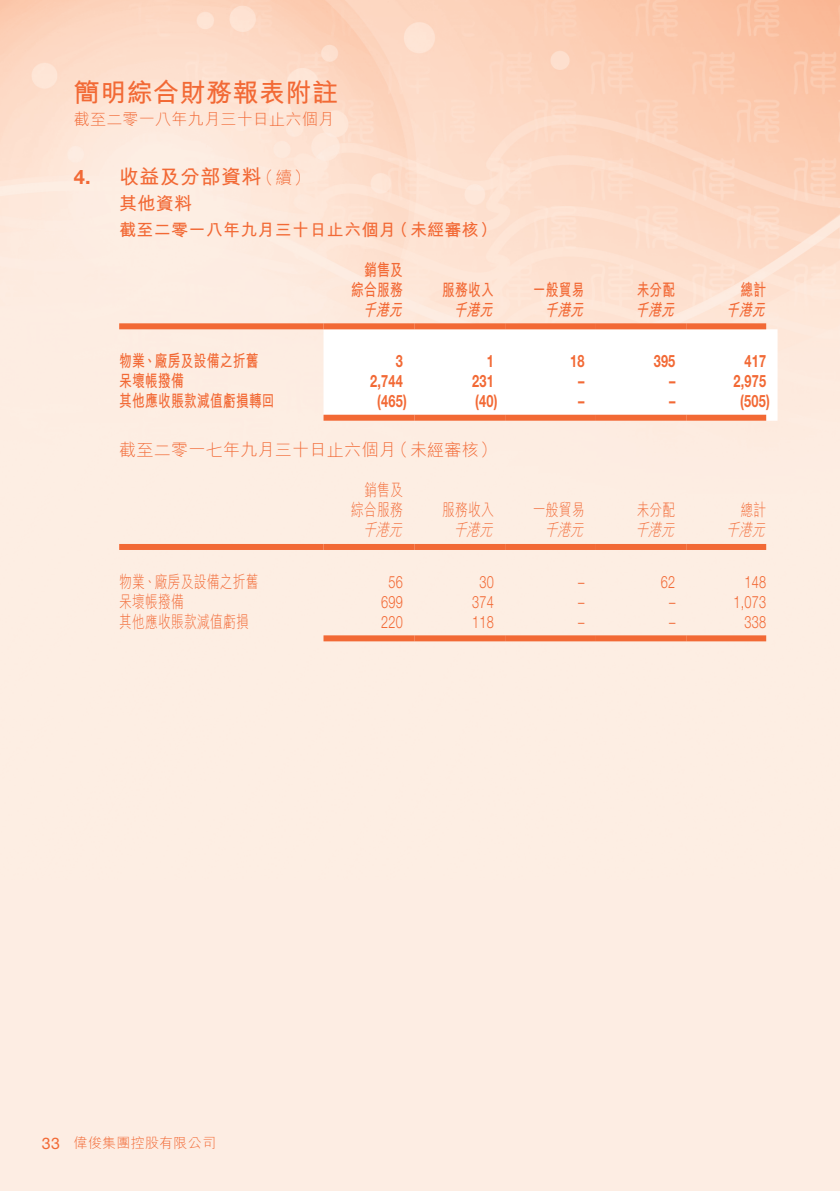
<style>
.page{position:relative;width:840px;height:1191px;background:#fff}
.page>*{position:absolute;margin:0;border:0;box-sizing:border-box;transform-origin:0 0}
.t1{font:700 26px "M Hei HK";letter-spacing:.015em;color:#f26935}
.t2{font:700 20px "M Hei HK";letter-spacing:.015em;color:#f26935}
.t3{font:700 18px "M Hei HK";color:#f26935}
.t4{font:700 17px/20px "M Hei HK";letter-spacing:.015em;color:#f26935;text-align:right;scale:.75 1}
.t5{font:300 17px/20px "M Hei HK";letter-spacing:.015em;color:#f26935;text-align:right;scale:.75 1}
.t6{font:700 17px "Helvetica Neue LT Std";letter-spacing:.015em;color:#f26935;scale:.75 1}
.t7{font:300 17px "Helvetica Neue LT Std";letter-spacing:.015em;color:#f26935;scale:.75 1}
.t8{font:700 17px "M Hei HK";letter-spacing:.015em;color:#f26935}
.t9{font:300 17px "M Hei HK";letter-spacing:.015em;color:#f26935}
.t10{font:italic 700 17px "M Hei HK";color:#f26935;scale:.75 1}
.t11{font:italic 300 17px "M Hei HK";color:#f26935;scale:.75 1}
.t12{font:300 16px "M Hei HK";letter-spacing:.015em;color:#f26935}
.t13{font:300 14px "M Hei HK";letter-spacing:.015em;color:#f26935}
.s1{font-family:"Helvetica Neue LT Std"}
.s2{font-weight:300;font-size:17px}
.s3{font-family:"Helvetica Neue LT Std";font-weight:400;font-size:16px}
</style>
<div class="page">
<div style="left:0;top:0;width:839px;height:1191px;background:#fdede3"></div>
<img style="left:0;top:0;width:839px;height:642px">
<div style="left:323px;top:329px;width:454px;height:92px;background:#fff"></div>
<div style="left:119px;top:323px;width:204px;height:6px;background:#f26935"></div>
<div style="left:323px;top:323px;width:91px;height:6px;background:#f26935"></div>
<div style="left:414px;top:323px;width:91px;height:6px;background:#f26935"></div>
<div style="left:505px;top:323px;width:90px;height:6px;background:#f26935"></div>
<div style="left:595px;top:323px;width:91px;height:6px;background:#f26935"></div>
<div style="left:686px;top:323px;width:79px;height:6px;background:#f26935"></div>
<div style="left:323px;top:415px;width:91px;height:6px;background:#f26935"></div>
<div style="left:414px;top:415px;width:91px;height:6px;background:#f26935"></div>
<div style="left:505px;top:415px;width:90px;height:6px;background:#f26935"></div>
<div style="left:595px;top:415px;width:91px;height:6px;background:#f26935"></div>
<div style="left:686px;top:415px;width:79px;height:6px;background:#f26935"></div>
<div style="left:119px;top:544px;width:204px;height:6px;background:#f26935"></div>
<div style="left:323px;top:544px;width:91px;height:6px;background:#f26935"></div>
<div style="left:414px;top:544px;width:91px;height:6px;background:#f26935"></div>
<div style="left:505px;top:544px;width:90px;height:6px;background:#f26935"></div>
<div style="left:595px;top:544px;width:91px;height:6px;background:#f26935"></div>
<div style="left:686px;top:544px;width:79px;height:6px;background:#f26935"></div>
<div style="left:323px;top:635px;width:91px;height:6px;background:#f26935"></div>
<div style="left:414px;top:635px;width:91px;height:6px;background:#f26935"></div>
<div style="left:505px;top:635px;width:90px;height:6px;background:#f26935"></div>
<div style="left:595px;top:635px;width:91px;height:6px;background:#f26935"></div>
<div style="left:686px;top:635px;width:79px;height:6px;background:#f26935"></div>
<h1 class="t1" style="left:74px;top:74px;width:265px">簡明綜合財務報表附註</h1>
<p class="t12" style="left:74px;top:108px;width:262px">截至二零一八年九月三十日止六個月</p>
<p class="t2" style="left:74px;top:162px;width:238px"><span class="s1">4.</span> 收益及分部資料<span class="s2">（續）</span></p>
<p class="t3" style="left:119px;top:190px;width:74px">其他資料</p>
<p class="t8" style="left:119px;top:217px;width:379px">截至二零一八年九月三十日止六個月（未經審核）</p>
<p class="t4" style="left:351px;top:258px;width:70px">銷售及綜合服務</p>
<p class="t4" style="left:442px;top:278px;width:70px">服務收入</p>
<p class="t4" style="left:532px;top:278px;width:70px">一般貿易</p>
<p class="t4" style="left:636px;top:278px;width:53px">未分配</p>
<p class="t4" style="left:740px;top:278px;width:36px">總計</p>
<p class="t10" style="left:362px;top:297px;width:60px">千港元</p>
<p class="t10" style="left:453px;top:297px;width:60px">千港元</p>
<p class="t10" style="left:544px;top:297px;width:60px">千港元</p>
<p class="t10" style="left:634px;top:297px;width:60px">千港元</p>
<p class="t10" style="left:725px;top:297px;width:60px">千港元</p>
<p class="t4" style="left:119px;top:350px;width:187px">物業、廠房及設備之折舊</p>
<p class="t6" style="left:395px;top:350px;width:11px">3</p>
<p class="t6" style="left:486px;top:350px;width:11px">1</p>
<p class="t6" style="left:570px;top:350px;width:21px">18</p>
<p class="t6" style="left:653px;top:350px;width:30px">395</p>
<p class="t6" style="left:744px;top:350px;width:30px">417</p>
<p class="t4" style="left:119px;top:370px;width:88px">呆壞帳撥備</p>
<p class="t6" style="left:370px;top:370px;width:45px">2,744</p>
<p class="t6" style="left:472px;top:370px;width:30px">231</p>
<p class="t6" style="left:578px;top:370px;width:10px">–</p>
<p class="t6" style="left:668px;top:370px;width:10px">–</p>
<p class="t6" style="left:733px;top:370px;width:45px">2,975</p>
<p class="t4" style="left:119px;top:390px;width:209px">其他應收賬款減值虧損轉回</p>
<p class="t6" style="left:377px;top:390px;width:41px">(465)</p>
<p class="t6" style="left:475px;top:390px;width:31px">(40)</p>
<p class="t6" style="left:578px;top:390px;width:10px">–</p>
<p class="t6" style="left:668px;top:390px;width:10px">–</p>
<p class="t6" style="left:739px;top:390px;width:41px">(505)</p>
<p class="t9" style="left:119px;top:438px;width:379px">截至二零一七年九月三十日止六個月（未經審核）</p>
<p class="t5" style="left:351px;top:479px;width:70px">銷售及綜合服務</p>
<p class="t5" style="left:442px;top:499px;width:70px">服務收入</p>
<p class="t5" style="left:532px;top:499px;width:70px">一般貿易</p>
<p class="t5" style="left:636px;top:499px;width:53px">未分配</p>
<p class="t5" style="left:740px;top:499px;width:36px">總計</p>
<p class="t11" style="left:362px;top:518px;width:60px">千港元</p>
<p class="t11" style="left:453px;top:518px;width:60px">千港元</p>
<p class="t11" style="left:544px;top:518px;width:60px">千港元</p>
<p class="t11" style="left:634px;top:518px;width:60px">千港元</p>
<p class="t11" style="left:725px;top:518px;width:60px">千港元</p>
<p class="t5" style="left:119px;top:571px;width:187px">物業、廠房及設備之折舊</p>
<p class="t7" style="left:388px;top:571px;width:21px">56</p>
<p class="t7" style="left:479px;top:571px;width:21px">30</p>
<p class="t7" style="left:578px;top:571px;width:10px">–</p>
<p class="t7" style="left:660px;top:571px;width:21px">62</p>
<p class="t7" style="left:744px;top:571px;width:30px">148</p>
<p class="t5" style="left:119px;top:591px;width:88px">呆壞帳撥備</p>
<p class="t7" style="left:381px;top:591px;width:30px">699</p>
<p class="t7" style="left:472px;top:591px;width:30px">374</p>
<p class="t7" style="left:578px;top:591px;width:10px">–</p>
<p class="t7" style="left:668px;top:591px;width:10px">–</p>
<p class="t7" style="left:733px;top:591px;width:45px">1,073</p>
<p class="t5" style="left:119px;top:611px;width:174px">其他應收賬款減值虧損</p>
<p class="t7" style="left:381px;top:611px;width:30px">220</p>
<p class="t7" style="left:472px;top:611px;width:30px">118</p>
<p class="t7" style="left:578px;top:611px;width:10px">–</p>
<p class="t7" style="left:668px;top:611px;width:10px">–</p>
<p class="t7" style="left:744px;top:611px;width:30px">338</p>
<p class="t13" style="left:42px;top:1133px;width:175px"><span class="s3">33</span> 偉俊集團控股有限公司</p>
</div>
